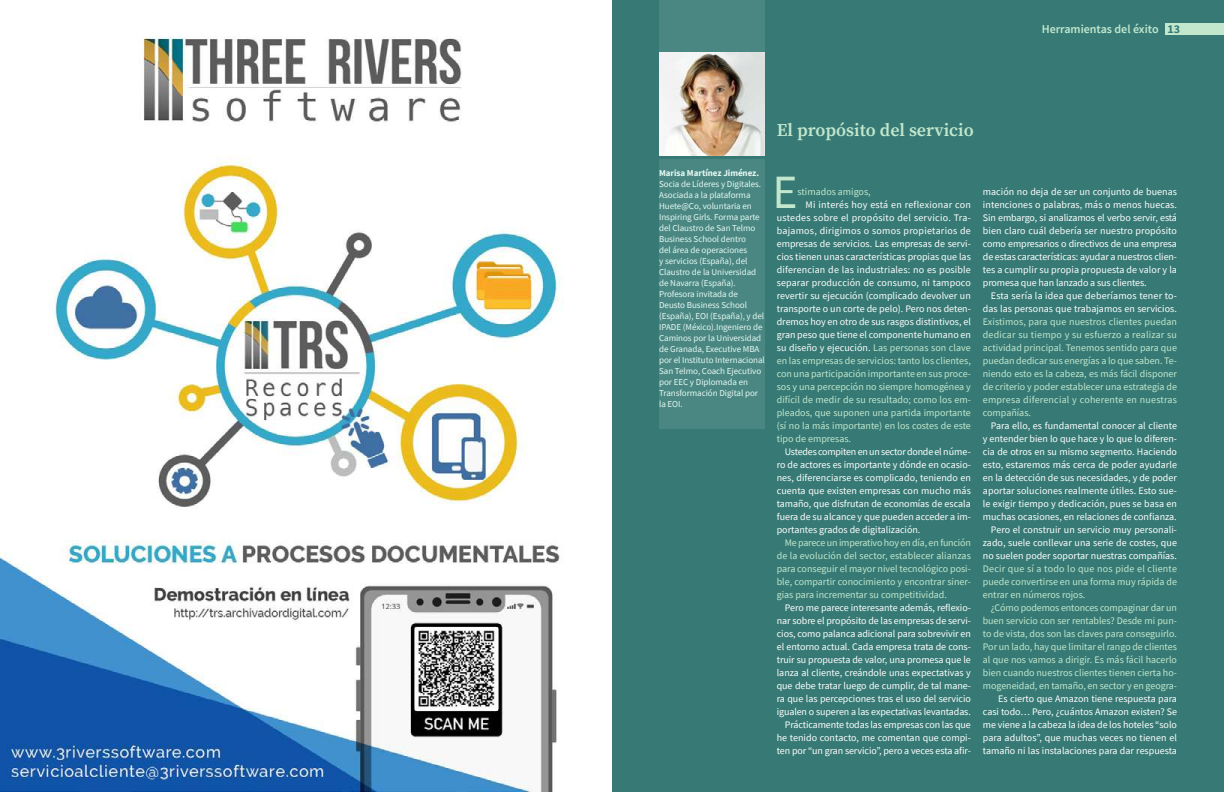
<style>
.page{position:relative;width:1224px;height:792px;background:#fff}
.page>*{position:absolute;margin:0;border:0;box-sizing:border-box;transform-origin:0 0}
.t1{font:47.7px "Source Sans Pro";color:#c2e7cd}
.t2{font:18px "Source Serif Variable";letter-spacing:.01em;color:#c2e7cd}
.t3{font:600 12px "Source Sans Pro";color:#c2e7cd}
.t4{font:10px/13px "Source Sans Pro";color:#fff;text-align:justify}
.t5{font:10px/13px "Source Sans Pro";color:#c2e7cd;text-align:justify}
.t6{font:9px/11px "Source Sans Pro";letter-spacing:-.005em;color:#e6f9f4}
.t7{font:700 9px "Source Sans Pro";letter-spacing:-.005em;color:#e6f9f4}
.s1{font-weight:700;color:#377a75}
.s2{color:#c2e7cd}
.s3{color:#377a75}
.s4{color:#fff}
</style>
<div class="page">
<div style="left:612px;top:0;width:612px;height:792px;background:#377a75"></div>
<div style="left:1166px;top:23px;width:58px;height:12px;background:#c2e7cd"></div>
<img style="left:0;top:36px;width:560px;height:756px">
<div style="left:659px;top:0;width:106px;height:429px;background:#4a8782"></div>
<img style="left:659px;top:52px;width:106px;height:104px">
<hr style="left:659px;top:156px;width:106px;height:3px;background:#377a75">
<p class="t3" style="left:1042px;top:21px;width:140px">Herramientas del éxito <span class="s1">13</span></p>
<p class="t7" style="left:659px;top:167px;width:101px">Marisa Martínez Jiménez.</p>
<p class="t6" style="left:659px;top:179px;width:107px">Socia de Líderes y Digitales.<br>Asociada a la plataforma<br>Huete@Co, voluntaria en<br>Inspiring Girls. Forma parte del Claustro de San Telmo<br>Business School dentro<br>del área de operaciones<br>y servicios (España), del<br>Claustro de la Universidad de Navarra (España).<br>Profesora invitada de<br>Deusto Business School (España), EOI (España), y del<br>IPADE (México).Ingeniero de<br>Caminos por la Universidad de Granada, Executive MBA por el Instituto Internacional<br>San Telmo, Coach Ejecutivo por EEC y Diplomada en<br>Transformación Digital por la EOI.</p>
<h2 class="t2" style="left:777px;top:118px;width:198px">El propósito del servicio</h2>
<h1 class="t1" style="left:772px;top:162px;width:27px">E</h1>
<p class="t5" style="left:798px;top:186px;width:75px">stimados amigos,</p>
<p class="t4" style="left:777px;top:199px;width:196px;text-indent:29px">Mi interés hoy está en reflexionar con ustedes sobre el propósito del servicio. Tra&shy;bajamos, dirigimos o somos propietarios de empresas de servicios. Las empresas de servi&shy;cios tienen unas características propias que las diferencian de las industriales: no es posible separar producción de consumo, ni tampoco revertir su ejecución (complicado devolver un transporte o un corte de pelo). Pero nos deten&shy;dremos hoy en otro de sus rasgos distintivos, el gran peso que tiene el componente humano en su diseño y ejecución. <span class="s2">Las personas son clave en las empresas de servicios: tanto los clientes, con una participación importante en sus proce&shy;sos y una percepción no siempre homogénea y difícil de medir de su resultado; como los em&shy;pleados, que suponen una partida importante (sí no la más importante) en los costes de este tipo de empresas.</span></p>
<p class="t4" style="left:777px;top:446px;width:196px;text-indent:8px">Ustedes compiten en un sector donde el núme&shy;ro de actores es importante y dónde en ocasio&shy;nes, diferenciarse es complicado, teniendo en cuenta que existen empresas con mucho más tamaño, que disfrutan de economías de escala fuera de su alcance y que pueden acceder a im&shy;portantes grados de digitalización.</p>
<p class="t5" style="left:777px;top:537px;width:196px;text-indent:8px">Me parece un imperativo hoy en día, en función de la evolución del sector, establecer alianzas para conseguir el mayor nivel tecnológico posi&shy;ble, compartir conocimiento y encontrar siner&shy;gias para incrementar su competitividad.</p>
<p class="t4" style="left:777px;top:602px;width:196px;text-align:right">Pero me parece interesante además, reflexio&shy;nar sobre el propósito de las empresas de servi&shy;cios, como palanca adicional para sobrevivir en el entorno actual. Cada empresa trata de cons&shy;truir su propuesta de valor, una promesa que le lanza al cliente, creándole unas expectativas y que debe tratar luego de cumplir, de tal mane&shy;ra que las percepciones tras el uso del servicio igualen o superen a las expectativas levantadas.<br>Prácticamente todas las empresas con las que he tenido contacto, me comentan que compi&shy;ten por “un gran servicio”, pero a veces esta afir-</p>
<p class="t4" style="left:983px;top:186px;width:196px">mación no deja de ser un conjunto de buenas intenciones o palabras, más o menos huecas.<br>Sin embargo, si analizamos el verbo servir, está bien claro cuál debería ser nuestro propósito como empresarios o directivos de una empresa de estas características: ayudar a nuestros clien&shy;tes a cumplir su propia propuesta de valor y la promesa que han lanzado a sus clientes.</p>
<p class="t4" style="left:983px;top:290px;width:196px;text-align:right">Esta sería la idea que deberíamos tener to&shy;das las personas que trabajamos en servicios.</p>
<p class="t5" style="left:983px;top:316px;width:196px">Existimos, para que nuestros clientes puedan dedicar su tiempo y su esfuerzo a realizar su actividad principal. Tenemos sentido para que puedan dedicar sus energías a lo que saben. Te&shy;niendo esto es la cabeza, es más fácil disponer de criterio y poder establecer una estrategia de empresa diferencial y coherente en nuestras compañías.</p>
<p class="t4" style="left:983px;top:420px;width:196px;text-align:right">Para ello, es fundamental conocer al cliente<br>y entender bien lo que hace y lo que lo diferen&shy;cia de otros en su mismo segmento. Haciendo esto, estaremos más cerca de poder ayudarle en la detección de sus necesidades, y de poder aportar soluciones realmente útiles. Esto sue&shy;le exigir tiempo y dedicación, pues se basa en muchas ocasiones, en relaciones de confianza.<br>Pero el construir un servicio muy personali&shy;zado, suele conllevar una serie de costes, que no suelen poder soportar nuestras compañías.</p>
<p class="t5" style="left:983px;top:563px;width:196px">Decir que sí a todo lo que nos pide el cliente puede convertirse en una forma muy rápida de entrar en números rojos.</p>
<p class="t5" style="left:983px;top:602px;width:196px;text-indent:8px">¿Cómo podemos entonces compaginar dar un buen servicio con ser rentables? Desde mi pun&shy;to de vista, dos son las claves para conseguirlo.<br>Por un lado, hay que limitar el rango de clientes al que nos vamos a dirigir. Es más fácil hacerlo bien cuando nuestros clientes tienen cierta ho&shy;mogeneidad, en tamaño, en sector y en geogra&shy;<span class="s3">fía.</span> <span class="s4">Es cierto que Amazon tiene respuesta para casi todo… Pero, ¿cuántos Amazon existen? Se me viene a la cabeza la idea de los hoteles “solo para adultos”, que muchas veces no tienen el tamaño ni las instalaciones para dar respuesta</span></p>
</div>
